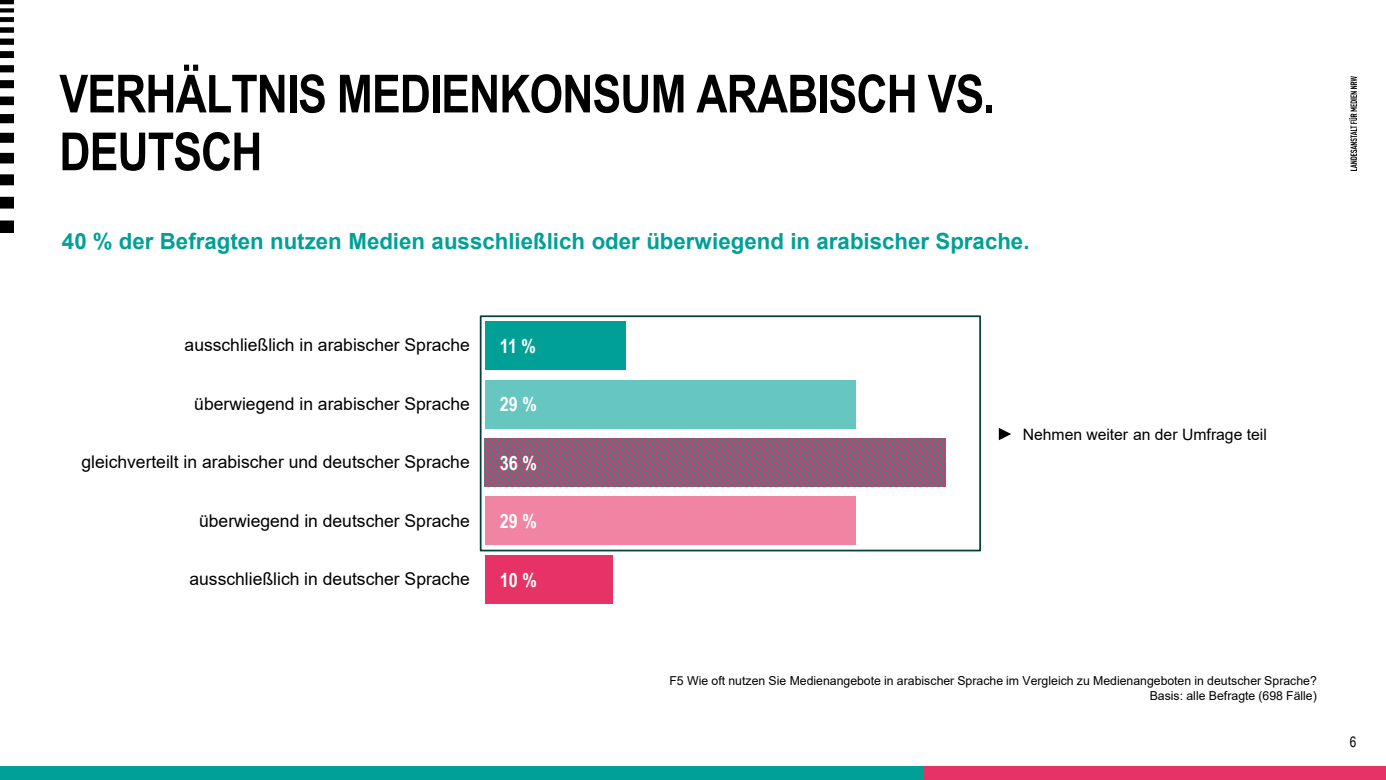
<style>
.page{position:relative;width:1386px;height:780px;background:#fff}
.page>*{position:absolute;margin:0;border:0;box-sizing:border-box;transform-origin:0 0}
.t1{font:700 52.5px/57.8px "Arial Narrow";letter-spacing:-.015em;color:#000}
.t2{font:700 22.22px "Arial";color:#00a096}
.t3{font:700 19.78px "Arial Narrow";color:#fff}
.t4{font:17.5px "Arial";color:#000}
.t5{font:15.75px "Arial";letter-spacing:-.005em;color:#000}
.t6{font:14.53px "Arial Narrow";color:#000}
.t7{font:12.25px "Arial";color:#000}
</style>
<div class="page">
<div style="left:0;top:766px;width:924px;height:13px;background:#00a096"></div>
<div style="left:924px;top:766px;width:461px;height:13px;background:#e63264"></div>
<img style="left:0;top:0;width:14px;height:232px">
<img style="left:1349px;top:76px;width:7px;height:95px">
<div style="left:485px;top:555px;width:127px;height:48px;background:#e63264"></div>
<div style="left:485px;top:496px;width:370px;height:49px;background:#f084a2"></div>
<svg style="left:485px;top:438px;width:460px;height:48px;background:#8f5b76"></svg>
<div style="left:485px;top:379px;width:370px;height:49px;background:#66c6c0"></div>
<div style="left:485px;top:321px;width:140px;height:48px;background:#00a096"></div>
<div style="left:480px;top:315px;width:500px;height:236px;border:2px solid #00413c"></div>
<svg style="left:998px;top:428px;width:13px;height:12px"></svg>
<p class="t1" style="left:59px;top:62px;width:937px">VERHÄLTNIS MEDIENKONSUM ARABISCH VS.<br>DEUTSCH</p>
<p class="t2" style="left:62px;top:225px;width:969px">40 % der Befragten nutzen Medien ausschließlich oder überwiegend in arabischer Sprache.</p>
<p class="t4" style="left:185px;top:333px;width:287px">ausschließlich in arabischer Sprache</p>
<p class="t3" style="left:500px;top:330px;width:37px">11 %</p>
<p class="t4" style="left:194px;top:391px;width:277px">überwiegend in arabischer Sprache</p>
<p class="t3" style="left:500px;top:389px;width:38px">29 %</p>
<p class="t5" style="left:1022px;top:423px;width:245px">Nehmen weiter an der Umfrage teil</p>
<p class="t4" style="left:81px;top:449px;width:390px">gleichverteilt in arabischer und deutscher Sprache</p>
<p class="t3" style="left:500px;top:447px;width:38px">36 %</p>
<p class="t4" style="left:199px;top:508px;width:272px">überwiegend in deutscher Sprache</p>
<p class="t3" style="left:500px;top:506px;width:38px">29 %</p>
<p class="t4" style="left:189px;top:566px;width:282px">ausschließlich in deutscher Sprache</p>
<p class="t3" style="left:500px;top:564px;width:38px">10 %</p>
<p class="t7" style="left:669px;top:672px;width:649px">F5 Wie oft nutzen Sie Medienangebote in arabischer Sprache im Vergleich zu Medienangeboten in deutscher Sprache?</p>
<p class="t7" style="left:1149px;top:687px;width:169px">Basis: alle Befragte (698 Fälle)</p>
<p class="t6" style="left:1349px;top:730px;width:8px">6</p>
</div>
